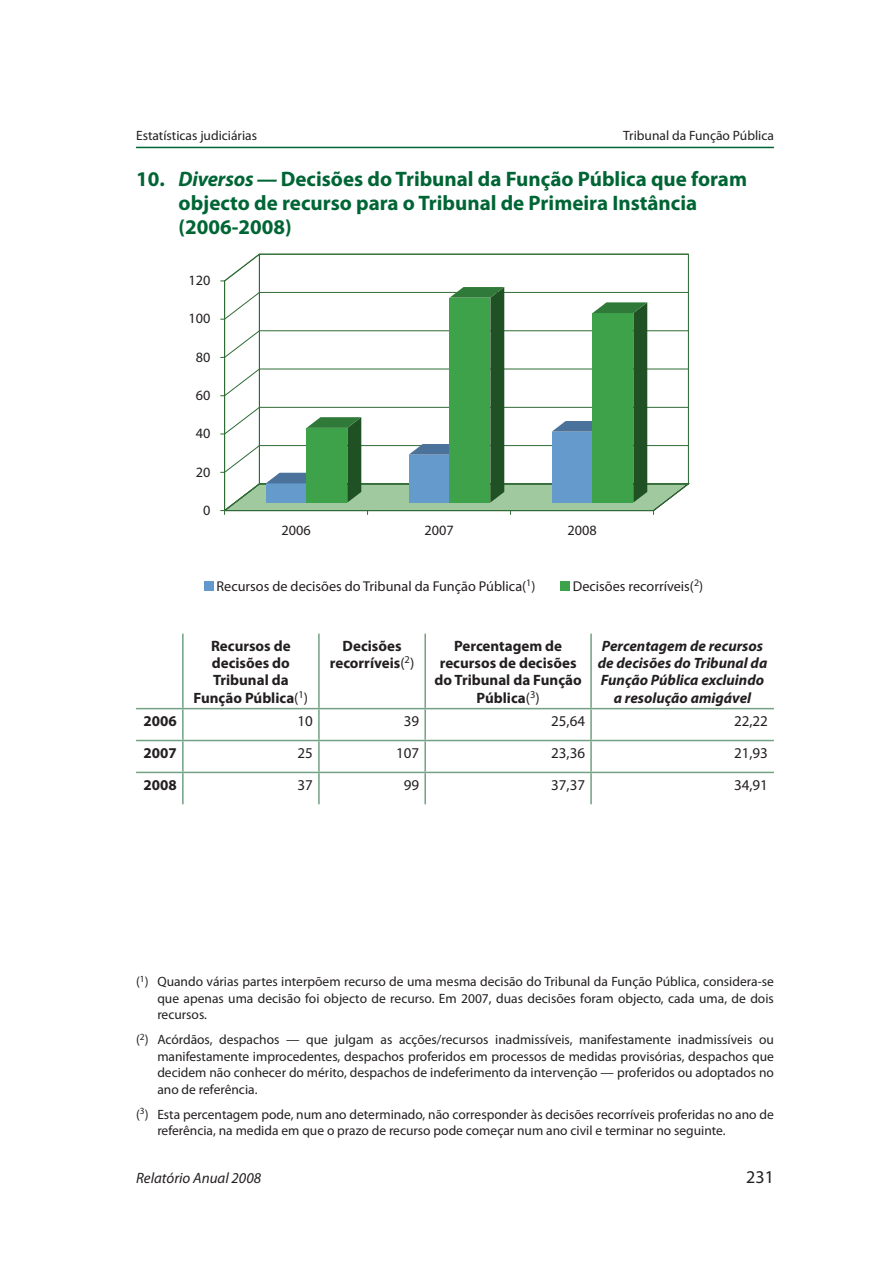
<style>
.page{position:relative;width:893px;height:1263px;background:#fff}
.page>*{position:absolute;margin:0;border:0;box-sizing:border-box;transform-origin:0 0}
.t1{font:700 21px/24px "Myriad Pro";color:#006535}
.t2{font:18px "Myriad Pro";color:#231f20}
.t3{font:700 15px/17.2px "Myriad Pro";color:#231f20;text-align:center}
.t4{font:italic 700 15px/17.2px "Myriad Pro";color:#231f20;text-align:center}
.t5{font:15px "Myriad Pro";color:#231f20}
.t6{font:italic 15px "Myriad Pro";color:#231f20}
.t7{font:14.25px "Myriad Pro";color:#231f20}
.t8{font:13.5px/16.5px "Myriad Pro";color:#231f20;text-align:justify}
.s1{font-style:italic}
.s2{font-weight:400}
</style>
<div class="page">
<hr style="left:136px;top:147px;width:638px;height:1px;background:#006535">
<hr style="left:182px;top:634px;width:2px;height:74px;background:#72a183">
<hr style="left:136px;top:708px;width:47px;height:1px;background:#72a183">
<hr style="left:183px;top:708px;width:136px;height:1px;background:#72a183">
<hr style="left:182px;top:709px;width:2px;height:31px;background:#72a183">
<hr style="left:319px;top:708px;width:106px;height:1px;background:#72a183">
<hr style="left:591px;top:708px;width:183px;height:1px;background:#72a183">
<hr style="left:136px;top:740px;width:47px;height:1px;background:#72a183">
<hr style="left:183px;top:740px;width:136px;height:1px;background:#72a183">
<hr style="left:182px;top:741px;width:2px;height:31px;background:#72a183">
<hr style="left:319px;top:740px;width:106px;height:1px;background:#72a183">
<hr style="left:591px;top:740px;width:183px;height:1px;background:#72a183">
<hr style="left:136px;top:772px;width:47px;height:1px;background:#72a183">
<hr style="left:183px;top:772px;width:136px;height:1px;background:#72a183">
<hr style="left:182px;top:773px;width:2px;height:31px;background:#72a183">
<hr style="left:319px;top:772px;width:106px;height:1px;background:#72a183">
<hr style="left:591px;top:772px;width:183px;height:1px;background:#72a183">
<hr style="left:318px;top:634px;width:2px;height:74px;background:#72a183">
<hr style="left:424px;top:634px;width:2px;height:74px;background:#72a183">
<hr style="left:590px;top:634px;width:2px;height:74px;background:#72a183">
<hr style="left:318px;top:709px;width:2px;height:31px;background:#72a183">
<hr style="left:425px;top:708px;width:166px;height:1px;background:#72a183">
<hr style="left:424px;top:709px;width:2px;height:31px;background:#72a183">
<hr style="left:590px;top:709px;width:2px;height:31px;background:#72a183">
<hr style="left:318px;top:741px;width:2px;height:31px;background:#72a183">
<hr style="left:425px;top:740px;width:166px;height:1px;background:#72a183">
<hr style="left:424px;top:741px;width:2px;height:31px;background:#72a183">
<hr style="left:590px;top:741px;width:2px;height:31px;background:#72a183">
<hr style="left:318px;top:773px;width:2px;height:31px;background:#72a183">
<hr style="left:425px;top:772px;width:166px;height:1px;background:#72a183">
<hr style="left:424px;top:773px;width:2px;height:31px;background:#72a183">
<hr style="left:590px;top:773px;width:2px;height:31px;background:#72a183">
<div style="left:204px;top:582px;width:10px;height:9px;background:#6399cc"></div>
<div style="left:560px;top:582px;width:10px;height:9px;background:#3da34a"></div>
<svg style="left:221px;top:253px;width:469px;height:261px"></svg>
<p class="t8" style="left:136px;top:127px;width:122px">Estatísticas judiciárias</p>
<p class="t8" style="left:623px;top:127px;width:152px">Tribunal da Função Pública</p>
<h1 class="t1" style="left:179px;top:166px;width:570px;text-indent:-43px">10. <span class="s1">Diversos —</span> Decisões do Tribunal da Função Pública que foram objecto de recurso para o Tribunal de Primeira Instância (2006-2008)</h1>
<p class="t7" style="left:189px;top:272px;width:23px">120</p>
<p class="t7" style="left:188px;top:310px;width:23px">100</p>
<p class="t7" style="left:196px;top:348px;width:16px">80</p>
<p class="t7" style="left:196px;top:386px;width:16px">60</p>
<p class="t7" style="left:196px;top:425px;width:16px">40</p>
<p class="t7" style="left:196px;top:463px;width:16px">20</p>
<p class="t7" style="left:203px;top:501px;width:9px">0</p>
<p class="t7" style="left:281px;top:522px;width:31px">2006</p>
<p class="t7" style="left:424px;top:522px;width:31px">2007</p>
<p class="t7" style="left:567px;top:522px;width:31px">2008</p>
<p class="t7" style="left:217px;top:577px;width:320px">Recursos de decisões do Tribunal da Função Pública(<sup>1</sup>)</p>
<p class="t7" style="left:573px;top:577px;width:132px">Decisões recorríveis(<sup>2</sup>)</p>
<p class="t3" style="left:194px;top:637px;width:116px">Recursos de decisões do<br>Tribunal da<br>Função Pública<span class="s2">(</span><sup>1</sup><span class="s2">)</span></p>
<p class="t3" style="left:330px;top:637px;width:86px">Decisões recorríveis<span class="s2">(</span><sup>2</sup><span class="s2">)</span></p>
<p class="t3" style="left:435px;top:637px;width:149px">Percentagem de recursos de decisões do Tribunal da Função<br>Pública<span class="s2">(</span><sup>3</sup><span class="s2">)</span></p>
<p class="t4" style="left:598px;top:637px;width:171px">Percentagem de recursos de decisões do Tribunal da<br>Função Pública excluindo a resolução amigável</p>
<p class="t3" style="left:144px;top:712px;width:35px">2006</p>
<p class="t5" style="left:298px;top:712px;width:17px">10</p>
<p class="t5" style="left:404px;top:712px;width:17px">39</p>
<p class="t5" style="left:551px;top:712px;width:35px">25,64</p>
<p class="t5" style="left:734px;top:712px;width:35px">22,22</p>
<p class="t3" style="left:144px;top:744px;width:35px">2007</p>
<p class="t5" style="left:298px;top:743px;width:17px">25</p>
<p class="t5" style="left:396px;top:743px;width:25px">107</p>
<p class="t5" style="left:551px;top:743px;width:35px">23,36</p>
<p class="t5" style="left:734px;top:743px;width:35px">21,93</p>
<p class="t3" style="left:144px;top:775px;width:35px">2008</p>
<p class="t5" style="left:298px;top:775px;width:17px">37</p>
<p class="t5" style="left:404px;top:775px;width:17px">99</p>
<p class="t5" style="left:551px;top:775px;width:35px">37,37</p>
<p class="t5" style="left:734px;top:775px;width:35px">34,91</p>
<p class="t8" style="left:157px;top:973px;width:618px;text-indent:-21px">(<sup>1</sup>) Quando várias partes interpõem recurso de uma mesma decisão do Tribunal da Função Pública, considera-se que apenas uma decisão foi objecto de recurso. Em 2007, duas decisões foram objecto, cada uma, de dois recursos.</p>
<p class="t8" style="left:157px;top:1031px;width:618px;text-indent:-21px">(<sup>2</sup>) Acórdãos, despachos — que julgam as acções/recursos inadmissíveis, manifestamente inadmissíveis ou manifestamente improcedentes, despachos proferidos em processos de medidas provisórias, despachos que decidem não conhecer do mérito, despachos de indeferimento da intervenção — proferidos ou adoptados no ano de referência.</p>
<p class="t8" style="left:157px;top:1106px;width:618px;text-indent:-21px">(<sup>3</sup>) Esta percentagem pode, num ano determinado, não corresponder às decisões recorríveis proferidas no ano de referência, na medida em que o prazo de recurso pode começar num ano civil e terminar no seguinte.</p>
<p class="t6" style="left:136px;top:1168px;width:127px">Relatório Anual 2008</p>
<h2 class="t2" style="left:746px;top:1166px;width:29px">231</h2>
</div>
